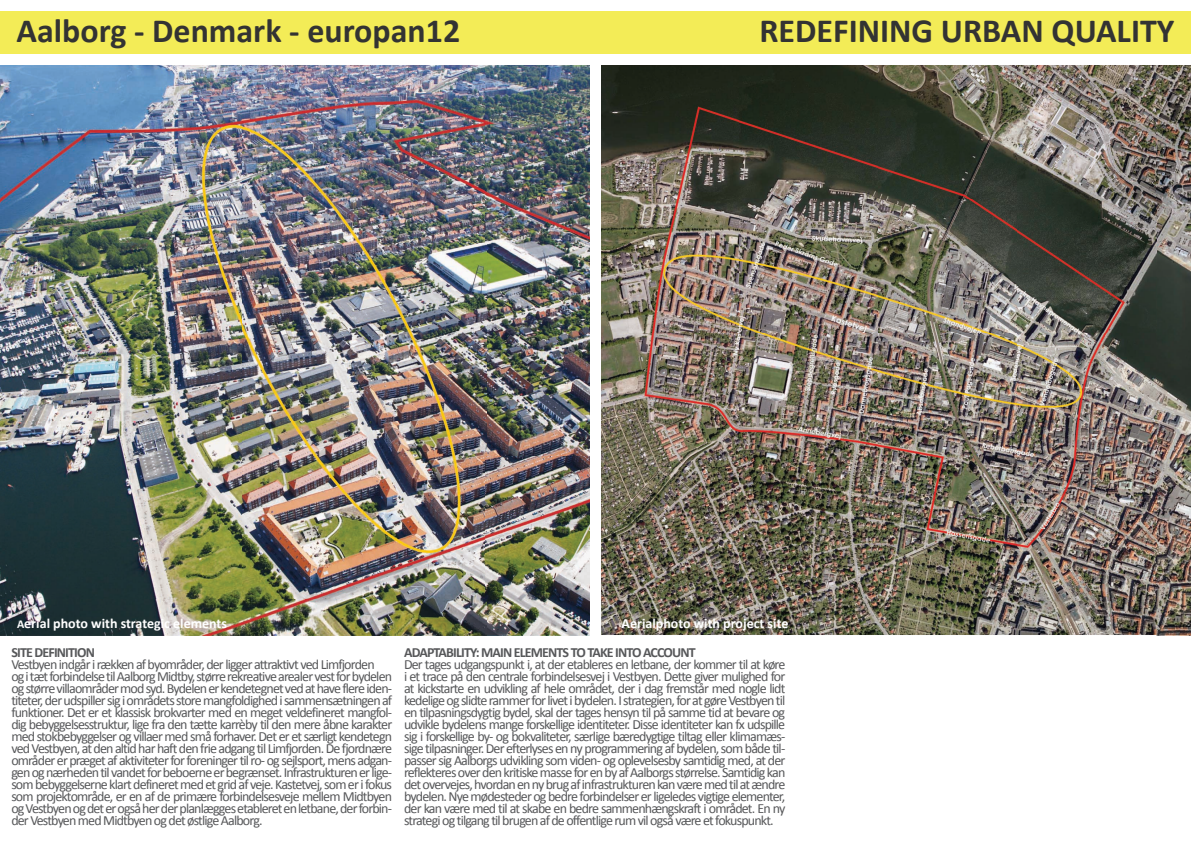
<style>
.page{position:relative;width:1191px;height:842px;background:#fff}
.page>*{position:absolute;margin:0;border:0;box-sizing:border-box;transform-origin:0 0}
.t1{font:700 33.9px "Calibri";color:#333}
.t2{font:14px/12px "Calibri";letter-spacing:-.06em;color:#57585a}
.t3{font:700 14px "Calibri";color:#fff}
.t4{font:700 14px "Calibri";letter-spacing:-.06em;color:#57585a}
.s1{font-size:12px}
</style>
<div class="page">
<img style="left:0;top:65px;width:590px;height:570px">
<img style="left:601px;top:65px;width:590px;height:570px">
<div style="left:0;top:11px;width:1191px;height:43px;background:#f3ec57"></div>
<h1 class="t1" style="left:16px;top:10px;width:445px">Aalborg - Denmark - europan12</h1>
<h1 class="t1" style="left:759px;top:10px;width:416px">REDEFINING URBAN QUALITY</h1>
<p class="t3" style="left:17px;top:615px;width:211px"><span class="s1">A</span>erial photo with strategic elements</p>
<p class="t3" style="left:621px;top:615px;width:168px">Aerialphoto with project site</p>
<p class="t4" style="left:11px;top:643px;width:85px">SITE DEFINITION</p>
<p class="t2" style="left:11px;top:658px;width:382px">Vestbyen indgår i rækken af byområder, der ligger attraktivt ved Limfjorden<br>og i tæt forbindelse til Aalborg Midtby, større rekreative arealer vest for bydelen og større villaområder mod syd. Bydelen er kendetegnet ved at have flere iden&shy;titeter, der udspiller sig i områdets store mangfoldighed i sammensætningen af funktioner. Det er et klassisk brokvarter med en meget veldefineret mangfol&shy;dig bebyggelsesstruktur, lige fra den tætte karrèby til den mere åbne karakter med stokbebyggelser og villaer med små forhaver. Det er et særligt kendetegn ved Vestbyen, at den altid har haft den frie adgang til Limfjorden. De fjordnære områder er præget af aktiviteter for foreninger til ro- og sejlsport, mens adgan&shy;gen og nærheden til vandet for beboerne er begrænset. Infrastrukturen er lige&shy;som bebyggelserne klart defineret med et grid af veje. Kastetvej, som er i fokus som projektområde, er en af de primære forbindelsesveje mellem Midtbyen og Vestbyen og det er også her der planlægges etableret en letbane, der forbin&shy;der Vestbyen med Midtbyen og det østlige Aalborg.</p>
<p class="t4" style="left:404px;top:643px;width:293px">ADAPTABILITY: MAIN ELEMENTS TO TAKE INTO ACCOUNT</p>
<p class="t2" style="left:404px;top:658px;width:383px;text-align:justify">Der tages udgangspunkt i, at der etableres en letbane, der kommer til at køre i et trace på den centrale forbindelsesvej i Vestbyen. Dette giver mulighed for at kickstarte en udvikling af hele området, der i dag fremstår med nogle lidt kedelige og slidte rammer for livet i bydelen. I strategien, for at gøre Vestbyen til en tilpasningsdygtig bydel, skal der tages hensyn til på samme tid at bevare og udvikle bydelens mange forskellige identiteter. Disse identiteter kan fx udspille sig i forskellige by- og bokvaliteter, særlige bæredygtige tiltag eller klimamæs&shy;sige tilpasninger. Der efterlyses en ny programmering af bydelen, som både til&shy;passer sig Aalborgs udvikling som viden- og oplevelsesby samtidig med, at der reflekteres over den kritiske masse for en by af Aalborgs størrelse. Samtidig kan det overvejes, hvordan en ny brug af infrastrukturen kan være med til at ændre bydelen. Nye mødesteder og bedre forbindelser er ligeledes vigtige elementer, der kan være med til at skabe en bedre sammenhængskraft i området. En ny strategi og tilgang til brugen af de offentlige rum vil også være et fokuspunkt.</p>
</div>
